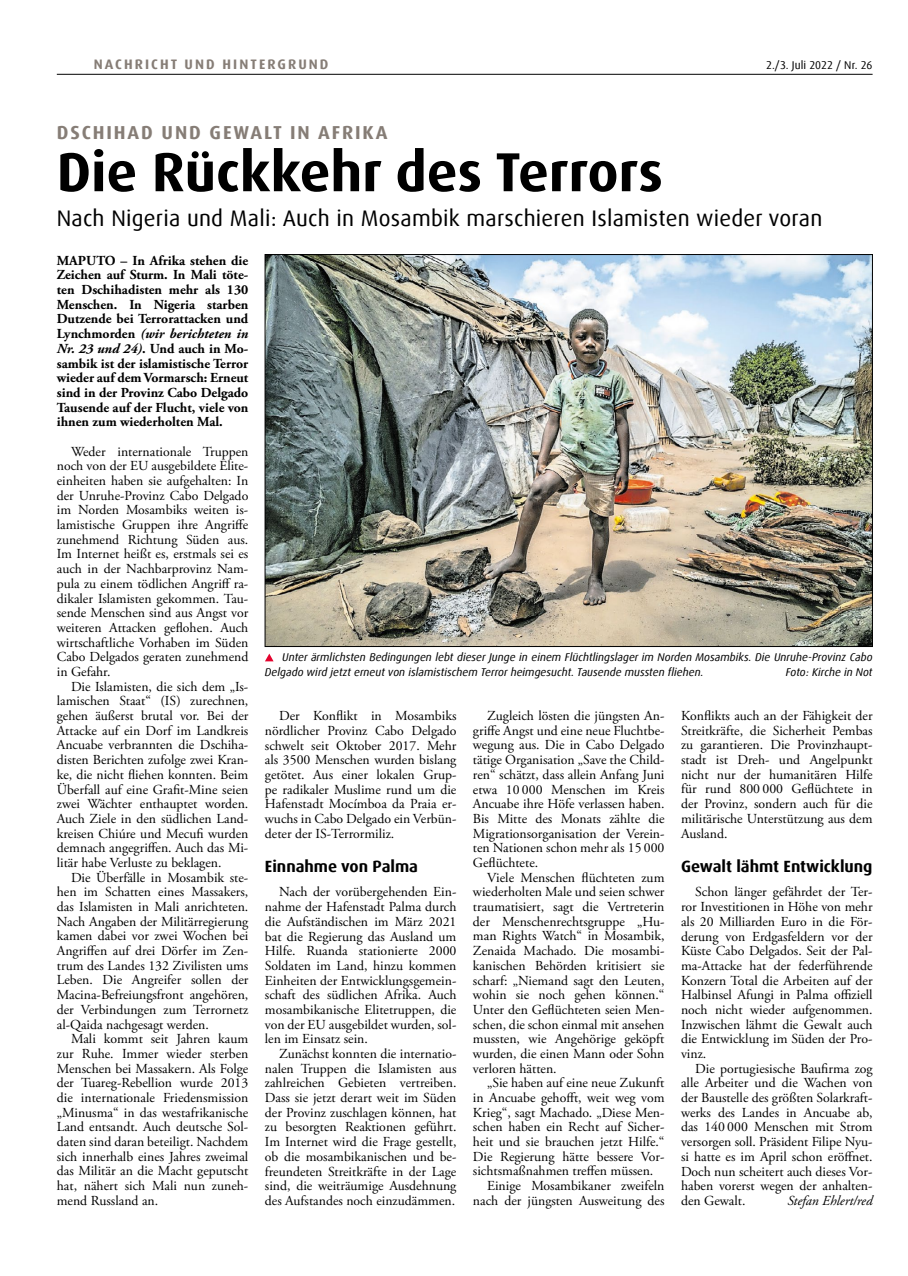
<style>
.page{position:relative;width:908px;height:1276px;background:#fff}
.page>*{position:absolute;margin:0;border:0;box-sizing:border-box;transform-origin:0 0}
.t1{font:700 55px "Dax Offc Pro";color:#000}
.t2{font:22.5px "Dax Offc Pro";letter-spacing:.01em;color:#000}
.t3{font:700 18.75px "Dax Offc Pro";letter-spacing:.1em;color:#867d76}
.t4{font:700 16.25px "Dax Offc Pro";color:#000}
.t5{font:13.75px/14.6px "Adobe Garamond Pro";color:#000;text-align:justify}
.t6{font:700 13.75px/14.6px "Adobe Garamond Pro";color:#000;text-align:justify}
.t7{font:700 13.75px "Dax Offc Pro";letter-spacing:.15em;color:#867d76}
.t8{font:italic 13.75px "Adobe Garamond Pro";color:#000}
.t9{font:italic 11.25px/14.8px "Dax Offc Pro";color:#000}
.t10{font:11.25px "Dax Offc Pro";letter-spacing:.01em;color:#000}
.s1{font-style:italic}
</style>
<div class="page">
<hr style="left:57px;top:74px;width:815px;height:1px;background:#000">
<img style="left:267px;top:256px;width:603px;height:388px">
<svg style="left:265px;top:653px;width:8px;height:8px"></svg>
<p class="t7" style="left:94px;top:55px;width:236px">NACHRICHT UND HINTERGRUND</p>
<p class="t10" style="left:765px;top:58px;width:108px">2./3. Juli 2022 / Nr. 26</p>
<h3 class="t3" style="left:57px;top:120px;width:332px">DSCHIHAD UND GEWALT IN AFRIKA</h3>
<h1 class="t1" style="left:57px;top:137px;width:607px">Die Rückkehr des Terrors</h1>
<h2 class="t2" style="left:57px;top:203px;width:766px">Nach Nigeria und Mali: Auch in Mosambik marschieren Islamisten wieder voran</h2>
<p class="t6" style="left:57px;top:253px;width:193px">MAPUTO – In Afrika stehen die Zeichen auf Sturm. In Mali töte&shy;ten Dschihadisten mehr als 130<br>Menschen. In Nigeria starben Dutzende bei Terrorattacken und Lynchmorden <span class="s1">(wir berichteten in Nr. 23 und 24)</span>. Und auch in Mo&shy;sambik ist der islamistische Terror wieder auf dem Vormarsch: Erneut sind in der Provinz Cabo Delgado Tausende auf der Flucht, viele von ihnen zum wiederholten Mal.</p>
<p class="t5" style="left:57px;top:444px;width:193px;text-indent:14px">Weder internationale Truppen noch von der EU ausgebildete Elite&shy;einheiten haben sie aufgehalten: In der Unruhe-Provinz Cabo Delgado im Norden Mosambiks weiten is&shy;lamistische Gruppen ihre Angriffe zunehmend Richtung Süden aus.<br>Im Internet heißt es, erstmals sei es auch in der Nachbarprovinz Nam&shy;pula zu einem tödlichen Angriff ra&shy;dikaler Islamisten gekommen. Tau&shy;sende Menschen sind aus Angst vor weiteren Attacken geflohen. Auch wirtschaftliche Vorhaben im Süden Cabo Delgados geraten zunehmend in Gefahr.</p>
<p class="t5" style="left:57px;top:679px;width:193px;text-indent:14px">Die Islamisten, die sich dem „Is&shy;lamischen Staat“ (IS) zurechnen, gehen äußerst brutal vor. Bei der Attacke auf ein Dorf im Landkreis Ancuabe verbrannten die Dschiha&shy;disten Berichten zufolge zwei Kran&shy;ke, die nicht fliehen konnten. Beim Überfall auf eine Grafit-Mine seien zwei Wächter enthauptet worden.<br>Auch Ziele in den südlichen Land&shy;kreisen Chiúre und Mecufi wurden demnach angegriffen. Auch das Mi&shy;litär habe Verluste zu beklagen.</p>
<p class="t5" style="left:57px;top:870px;width:193px;text-indent:14px">Die Überfälle in Mosambik ste&shy;hen im Schatten eines Massakers, das Islamisten in Mali anrichteten.<br>Nach Angaben der Militärregierung kamen dabei vor zwei Wochen bei Angriffen auf drei Dörfer im Zen&shy;trum des Landes 132 Zivilisten ums Leben. Die Angreifer sollen der Macina-Befreiungsfront angehören, der Verbindungen zum Terrornetz al-Qaida nachgesagt werden.</p>
<p class="t5" style="left:57px;top:1032px;width:193px;text-indent:14px">Mali kommt seit Jahren kaum zur Ruhe. Immer wieder sterben Menschen bei Massakern. Als Folge der Tuareg-Rebellion wurde 2013 die internationale Friedensmission „Minusma“ in das westafrikanische Land entsandt. Auch deutsche Sol&shy;daten sind daran beteiligt. Nachdem sich innerhalb eines Jahres zweimal das Militär an die Macht geputscht hat, nähert sich Mali nun zuneh&shy;mend Russland an.</p>
<p class="t9" style="left:265px;top:650px;width:609px;text-indent:17px">Unter ärmlichsten Bedingungen lebt dieser Junge in einem Flüchtlingslager im Norden Mosambiks. Die Unruhe-Provinz Cabo<br>Delgado wird jetzt erneut von islamistischem Terror heimgesucht. Tausende mussten fliehen.</p>
<p class="t9" style="left:785px;top:665px;width:88px">Foto: Kirche in Not</p>
<p class="t5" style="left:265px;top:709px;width:193px;text-indent:14px">Der Konflikt in Mosambiks nördlicher Provinz Cabo Delgado schwelt seit Oktober 2017. Mehr als 3500 Menschen wurden bislang getötet. Aus einer lokalen Grup&shy;pe radikaler Muslime rund um die Hafenstadt Mocímboa da Praia er&shy;wuchs in Cabo Delgado ein Verbün&shy;deter der IS-Terrormiliz.</p>
<p class="t4" style="left:265px;top:856px;width:155px">Einnahme von Palma</p>
<p class="t5" style="left:265px;top:885px;width:193px;text-indent:14px">Nach der vorübergehenden Ein&shy;nahme der Hafenstadt Palma durch die Aufständischen im März 2021 bat die Regierung das Ausland um Hilfe. Ruanda stationierte 2000<br>Soldaten im Land, hinzu kommen Einheiten der Entwicklungsgemein&shy;schaft des südlichen Afrika. Auch mosambikanische Elitetruppen, die von der EU ausgebildet wurden, sol&shy;len im Einsatz sein.</p>
<p class="t5" style="left:265px;top:1047px;width:193px;text-indent:14px">Zunächst konnten die internatio&shy;nalen Truppen die Islamisten aus zahlreichen Gebieten vertreiben.<br>Dass sie jetzt derart weit im Süden der Provinz zuschlagen können, hat zu besorgten Reaktionen geführt.<br>Im Internet wird die Frage gestellt, ob die mosambikanischen und be&shy;freundeten Streitkräfte in der Lage sind, die weiträumige Ausdehnung des Aufstandes noch einzudämmen.</p>
<p class="t5" style="left:472px;top:709px;width:193px;text-indent:14px">Zugleich lösten die jüngsten An&shy;griffe Angst und eine neue Fluchtbe&shy;wegung aus. Die in Cabo Delgado tätige Organisation „Save the Child&shy;ren“ schätzt, dass allein Anfang Juni etwa 10 000 Menschen im Kreis Ancuabe ihre Höfe verlassen haben.<br>Bis Mitte des Monats zählte die Migrationsorganisation der Verein&shy;ten Nationen schon mehr als 15 000<br>Geflüchtete.</p>
<p class="t5" style="left:472px;top:870px;width:193px;text-indent:14px">Viele Menschen flüchteten zum wiederholten Male und seien schwer traumatisiert, sagt die Vertreterin der Menschenrechtsgruppe „Hu&shy;man Rights Watch“ in Mosambik, Zenaida Machado. Die mosambi&shy;kanischen Behörden kritisiert sie scharf: „Niemand sagt den Leuten, wohin sie noch gehen können.“ Unter den Geflüchteten seien Men&shy;schen, die schon einmal mit ansehen mussten, wie Angehörige geköpft wurden, die einen Mann oder Sohn verloren hätten.</p>
<p class="t5" style="left:487px;top:1076px;width:179px">„Sie haben auf eine neue Zukunft</p>
<p class="t5" style="left:472px;top:1090px;width:193px">in Ancuabe gehofft, weit weg vom</p>
<p class="t5" style="left:472px;top:1105px;width:193px">Krieg“, sagt Machado. „Diese Men-</p>
<p class="t5" style="left:472px;top:1120px;width:193px">schen haben ein Recht auf Sicher-</p>
<p class="t5" style="left:472px;top:1135px;width:193px">heit und sie brauchen jetzt Hilfe.“</p>
<p class="t5" style="left:472px;top:1149px;width:193px">Die Regierung hätte bessere Vor-</p>
<p class="t5" style="left:472px;top:1164px;width:182px">sichtsmaßnahmen treffen müssen.</p>
<p class="t5" style="left:487px;top:1179px;width:179px">Einige Mosambikaner zweifeln</p>
<p class="t5" style="left:472px;top:1193px;width:193px">nach der jüngsten Ausweitung des</p>
<p class="t5" style="left:680px;top:709px;width:193px">Konflikts auch an der Fähigkeit der Streitkräfte, die Sicherheit Pembas zu garantieren. Die Provinzhaupt&shy;stadt ist Dreh- und Angelpunkt nicht nur der humanitären Hilfe für rund 800 000 Geflüchtete in der Provinz, sondern auch für die militärische Unterstützung aus dem Ausland.</p>
<p class="t4" style="left:680px;top:856px;width:193px">Gewalt lähmt Entwicklung</p>
<p class="t5" style="left:680px;top:885px;width:193px;text-indent:14px">Schon länger gefährdet der Ter&shy;ror Investitionen in Höhe von mehr als 20 Milliarden Euro in die För&shy;derung von Erdgasfeldern vor der Küste Cabo Delgados. Seit der Pal&shy;ma-Attacke hat der federführende Konzern Total die Arbeiten auf der Halbinsel Afungi in Palma offiziell noch nicht wieder aufgenommen.<br>Inzwischen lähmt die Gewalt auch die Entwicklung im Süden der Pro&shy;vinz.</p>
<p class="t5" style="left:680px;top:1061px;width:193px;text-indent:14px">Die portugiesische Baufirma zog alle Arbeiter und die Wachen von der Baustelle des größten Solarkraft&shy;werks des Landes in Ancuabe ab, das 140 000 Menschen mit Strom versorgen soll. Präsident Filipe Nyu&shy;si hatte es im April schon eröffnet.<br>Doch nun scheitert auch dieses Vor&shy;haben vorerst wegen der anhalten&shy;den Gewalt.</p>
<p class="t8" style="left:787px;top:1192px;width:87px">Stefan Ehlert/red</p>
</div>
